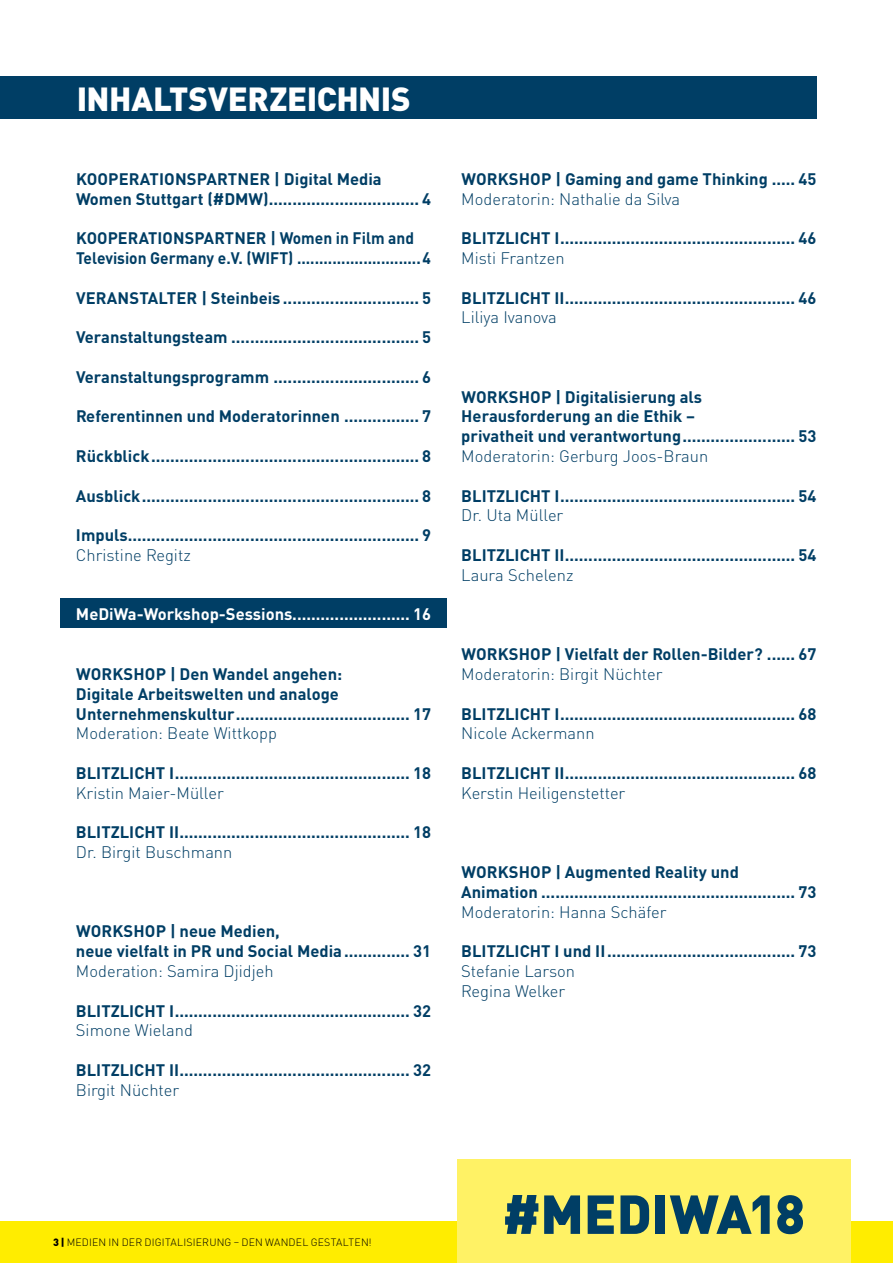
<style>
.page{position:relative;width:893px;height:1263px;background:#fff}
.page>*{position:absolute;margin:0;border:0;box-sizing:border-box;transform-origin:0 0}
.t1{font:900 54px "DINOT";letter-spacing:-.005em;color:#003e65}
.t2{font:900 33px "DINOT";letter-spacing:-.01em;color:#fff}
.t3{font:700 16.5px/19.8px "DINOT";color:#003e65}
.t4{font:300 16.5px/19.8px "DINOT";color:#003e65}
.t5{font:700 16.5px "DINOT";color:#fff}
.t6{font:300 10.5px "DINOT";letter-spacing:.015em;color:#000}
.s1{font-weight:900}
</style>
<div class="page">
<div style="left:0;top:1222px;width:893px;height:41px;background:#ffed00"></div>
<div style="left:457px;top:1160px;width:393px;height:103px;background:#fff265"></div>
<div style="left:0;top:77px;width:816px;height:42px;background:#003e65"></div>
<div style="left:60px;top:599px;width:386px;height:29px;background:#003e65"></div>
<h2 class="t2" style="left:77px;top:77px;width:335px">INHALTSVERZEICHNIS</h2>
<p class="t3" style="left:76px;top:168px;width:357px">KOOPERATIONSPARTNER | Digital Media<br>Women Stuttgart (#DMW)................................ 4</p>
<p class="t3" style="left:76px;top:228px;width:357px">KOOPERATIONSPARTNER | Women in Film and<br>Television Germany e.V. (WIFT) ............................4</p>
<p class="t3" style="left:76px;top:287px;width:356px">VERANSTALTER | Steinbeis ............................. 5</p>
<p class="t3" style="left:76px;top:327px;width:357px">Veranstaltungsteam ........................................ 5</p>
<p class="t3" style="left:76px;top:366px;width:357px">Veranstaltungsprogramm ............................... 6</p>
<p class="t3" style="left:76px;top:406px;width:357px">Referentinnen und Moderatorinnen ................ 7</p>
<p class="t3" style="left:76px;top:446px;width:357px">Rückblick......................................................... 8</p>
<p class="t3" style="left:76px;top:485px;width:357px">Ausblick........................................................... 8</p>
<p class="t3" style="left:76px;top:525px;width:357px">Impuls.............................................................. 9</p>
<p class="t4" style="left:76px;top:545px;width:116px">Christine Regitz</p>
<p class="t5" style="left:76px;top:604px;width:357px">MeDiWa-Workshop-Sessions......................... 16</p>
<p class="t3" style="left:76px;top:663px;width:357px">WORKSHOP | Den Wandel angehen:<br>Digitale Arbeitswelten und analoge<br>Unternehmenskultur..................................... 17</p>
<p class="t4" style="left:76px;top:723px;width:202px">Moderation: Beate Wittkopp</p>
<p class="t3" style="left:76px;top:762px;width:357px">BLITZLICHT I.................................................. 18</p>
<p class="t4" style="left:76px;top:783px;width:149px">Kristin Maier-Müller</p>
<p class="t3" style="left:76px;top:822px;width:357px">BLITZLICHT II................................................. 18</p>
<p class="t4" style="left:76px;top:842px;width:158px">Dr. Birgit Buschmann</p>
<p class="t3" style="left:76px;top:921px;width:357px">WORKSHOP | neue Medien,<br>neue vielfalt in PR und Social Media.............. 31</p>
<p class="t4" style="left:76px;top:961px;width:199px">Moderation: Samira Djidjeh</p>
<p class="t3" style="left:76px;top:1000px;width:357px">BLITZLICHT I.................................................. 32</p>
<p class="t4" style="left:76px;top:1020px;width:119px">Simone Wieland</p>
<p class="t3" style="left:76px;top:1059px;width:357px">BLITZLICHT II................................................. 32</p>
<p class="t4" style="left:76px;top:1080px;width:105px">Birgit Nüchter</p>
<p class="t3" style="left:461px;top:168px;width:356px">WORKSHOP | Gaming and game Thinking ..... 45</p>
<p class="t4" style="left:461px;top:189px;width:220px">Moderatorin: Nathalie da Silva</p>
<p class="t3" style="left:461px;top:228px;width:357px">BLITZLICHT I.................................................. 46</p>
<p class="t4" style="left:461px;top:248px;width:105px">Misti Frantzen</p>
<p class="t3" style="left:461px;top:287px;width:357px">BLITZLICHT II................................................. 46</p>
<p class="t4" style="left:461px;top:307px;width:97px">Liliya Ivanova</p>
<p class="t3" style="left:461px;top:386px;width:357px">WORKSHOP | Digitalisierung als<br>Herausforderung an die Ethik –<br>privatheit und verantwortung........................ 53</p>
<p class="t4" style="left:461px;top:446px;width:249px">Moderatorin: Gerburg Joos-Braun</p>
<p class="t3" style="left:461px;top:485px;width:357px">BLITZLICHT I.................................................. 54</p>
<p class="t4" style="left:461px;top:505px;width:104px">Dr. Uta Müller</p>
<p class="t3" style="left:461px;top:545px;width:357px">BLITZLICHT II................................................. 54</p>
<p class="t4" style="left:461px;top:565px;width:114px">Laura Schelenz</p>
<p class="t3" style="left:461px;top:644px;width:356px">WORKSHOP | Vielfalt der Rollen-Bilder? ...... 67</p>
<p class="t4" style="left:461px;top:664px;width:203px">Moderatorin: Birgit Nüchter</p>
<p class="t3" style="left:461px;top:703px;width:357px">BLITZLICHT I.................................................. 68</p>
<p class="t4" style="left:461px;top:723px;width:135px">Nicole Ackermann</p>
<p class="t3" style="left:461px;top:762px;width:357px">BLITZLICHT II................................................. 68</p>
<p class="t4" style="left:461px;top:783px;width:166px">Kerstin Heiligenstetter</p>
<p class="t3" style="left:461px;top:861px;width:357px">WORKSHOP | Augmented Reality und<br>Animation ...................................................... 73</p>
<p class="t4" style="left:461px;top:901px;width:207px">Moderatorin: Hanna Schäfer</p>
<p class="t3" style="left:461px;top:941px;width:357px">BLITZLICHT I und II........................................ 73</p>
<p class="t4" style="left:461px;top:961px;width:115px">Stefanie Larson<br>Regina Welker</p>
<p class="t6" style="left:53px;top:1236px;width:320px"><span class="s1">3 |</span> MEDIEN IN DER DIGITALISIERUNG – DEN WANDEL GESTALTEN!</p>
<h1 class="t1" style="left:502px;top:1178px;width:304px">#MEDIWA18</h1>
</div>
